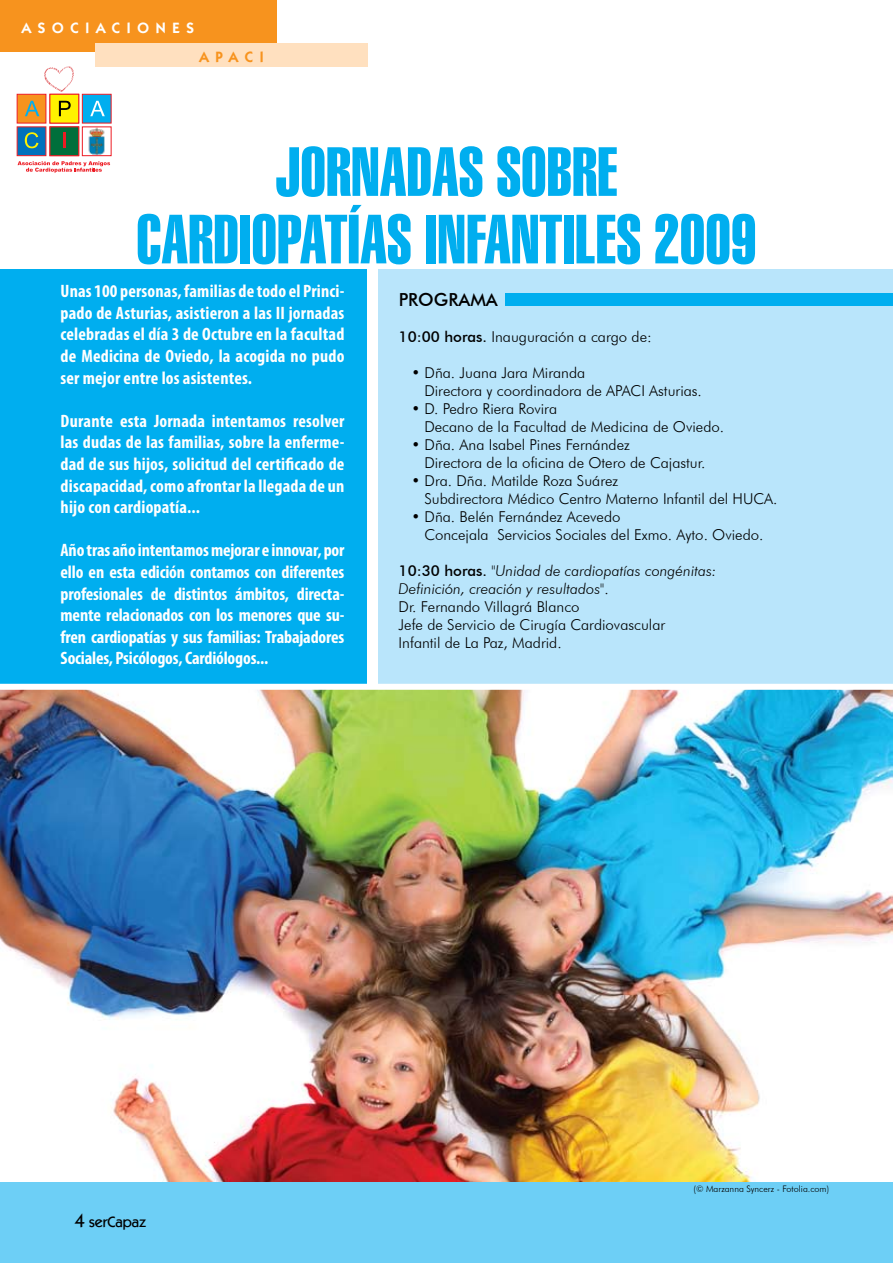
<style>
.page{position:relative;width:893px;height:1263px;background:#fff}
.page>*{position:absolute;margin:0;border:0;box-sizing:border-box;transform-origin:0 0}
.t1{font:67.5px/67.5px "Swiss 911 BT Extra Compressed";color:#00aeef;text-align:center}
.t2{font:700 condensed 18px/21.6px "Myriad Pro";letter-spacing:.01em;color:#fff;text-align:justify}
.t3{font:500 18px "Futura BT";color:#000}
.t4{font:300 15px/18px "Futura BT";color:#000}
.t5{font:600 15px "Kabel IT Cby BT";letter-spacing:.45em;color:#fff}
.t6{font:500 15px "Kabel IT Cby BT";color:#000}
.t7{font:600 15px "Kabel IT Cby BT";color:#f7931e}
.t8{font:300 9px "Futura BT";color:#000}
.s1{font-weight:500}
.s2{font-style:italic}
.s3{font-size:19.5px}
</style>
<div class="page">
<div style="left:378px;top:270px;width:515px;height:576px;background:#b9e5fb"></div>
<div style="left:0;top:270px;width:367px;height:417px;background:#00aeef"></div>
<img style="left:0;top:690px;width:893px;height:492px">
<div style="left:0;top:1182px;width:893px;height:81px;background:#6dcff6"></div>
<div style="left:0;top:0;width:276px;height:51px;background:#f7931e"></div>
<div style="left:96px;top:43px;width:272px;height:23px;background:#ffe0bf"></div>
<img style="left:88px;top:129px;width:17px;height:25px">
<div style="left:17px;top:94px;width:29px;height:29px;background:#f7931e;border:1px solid #ed1c24"></div>
<div style="left:82px;top:94px;width:29px;height:29px;background:#00aeef;border:1px solid #ed1c24"></div>
<div style="left:50px;top:94px;width:29px;height:29px;background:#fff200;border:1px solid #ed1c24"></div>
<div style="left:17px;top:127px;width:29px;height:29px;background:#0071bc"></div>
<div style="left:82px;top:127px;width:29px;height:29px;border:1px solid #ed1c24"></div>
<div style="left:50px;top:127px;width:29px;height:29px;background:#006f3b;border:1px solid #ed1c24"></div>
<svg style="left:25px;top:101px;width:14px;height:15px"></svg>
<svg style="left:59px;top:101px;width:12px;height:15px"></svg>
<svg style="left:25px;top:132px;width:13px;height:16px"></svg>
<svg style="left:63px;top:133px;width:2px;height:15px"></svg>
<svg style="left:90px;top:101px;width:15px;height:15px"></svg>
<svg style="left:18px;top:161px;width:92px;height:12px"></svg>
<svg style="left:44px;top:66px;width:30px;height:26px"></svg>
<div style="left:505px;top:293px;width:388px;height:13px;background:#00aeef"></div>
<div style="left:0;top:684px;width:893px;height:6px;background:#fff"></div>
<p class="t5" style="left:22px;top:18px;width:174px">ASOCIACIONES</p>
<p class="t7" style="left:199px;top:47px;width:15px">apa</p>
<p class="t7" style="left:245px;top:47px;width:20px">C I</p>
<h1 class="t1" style="left:136px;top:139px;width:622px">JORNADAS SOBRE<br>CARDIOPATÍAS INFANTILES 2009</h1>
<p class="t2" style="left:61px;top:281px;width:285px">Unas 100 personas, familias de todo el Princi&shy;pado de Asturias, asistieron a las II jornadas celebradas el día 3 de Octubre en la facultad de Medicina de Oviedo, la acogida no pudo ser mejor entre los asistentes.</p>
<p class="t2" style="left:61px;top:410px;width:285px">Durante esta Jornada intentamos resolver las dudas de las familias, sobre la enferme&shy;dad de sus hijos, solicitud del certificado de discapacidad, como afrontar la llegada de un hijo con cardiopatía...</p>
<p class="t2" style="left:61px;top:540px;width:285px">Año tras año intentamos mejorar e innovar, por ello en esta edición contamos con diferentes profesionales de distintos ámbitos, directa&shy;mente relacionados con los menores que su&shy;fren cardiopatías y sus familias: Trabajadores Sociales, Psicólogos, Cardiólogos...</p>
<p class="t3" style="left:399px;top:289px;width:75px">Programa</p>
<p class="t4" style="left:399px;top:328px;width:255px"><span class="s1">10:00 horas.</span> Inauguración a cargo de:</p>
<p class="t4" style="left:424px;top:364px;width:279px;text-indent:-13px">• Dña. Juana Jara Miranda<br>Directora y coordinadora de APACI Asturias.</p>
<p class="t4" style="left:424px;top:400px;width:301px;text-indent:-13px">• D. Pedro Riera Rovira<br>Decano de la Facultad de Medicina de Oviedo.</p>
<p class="t4" style="left:424px;top:436px;width:282px;text-indent:-13px">• Dña. Ana Isabel Pines Fernández<br>Directora de la oficina de Otero de Cajastur.</p>
<p class="t4" style="left:424px;top:472px;width:354px;text-indent:-13px">• Dra. Dña. Matilde Roza Suárez<br>Subdirectora Médico Centro Materno Infantil del HUCA.</p>
<p class="t4" style="left:424px;top:508px;width:341px;text-indent:-13px">• Dña. Belén Fernández Acevedo<br>Concejala Servicios Sociales del Exmo. Ayto. Oviedo.</p>
<p class="t4" style="left:399px;top:562px;width:319px"><span class="s1">10:30 horas.</span> <span class="s2">"Unidad de cardiopatías congénitas:<br>Definición, creación y resultados</span>".<br>Dr. Fernando Villagrá Blanco<br>Jefe de Servicio de Cirugía Cardiovascular<br>Infantil de La Paz, Madrid.</p>
<p class="t6" style="left:74px;top:1212px;width:74px"><span class="s3">4</span> serCapaz</p>
<p class="t8" style="left:694px;top:1183px;width:137px">(© Marzanna Syncerz - Fotolia.com)</p>
</div>
